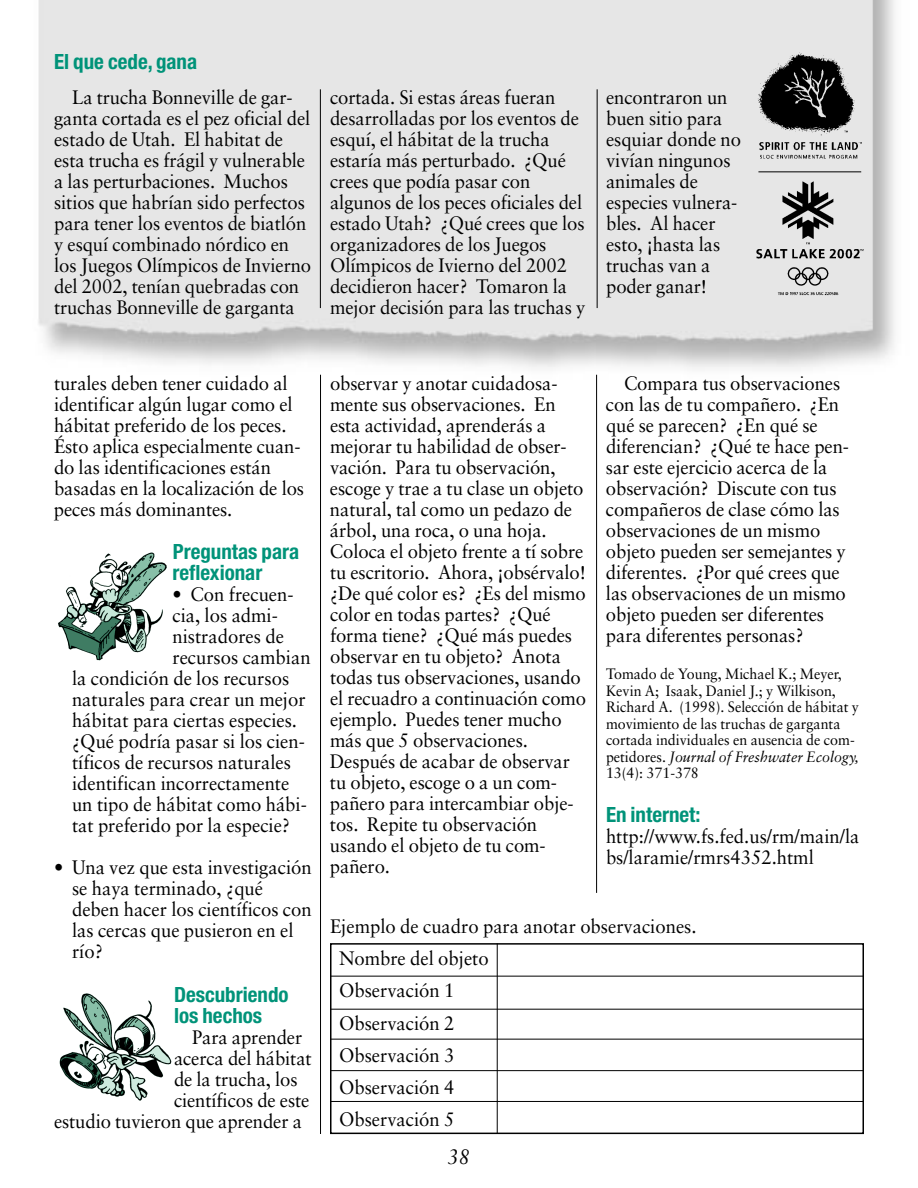
<style>
.page{position:relative;width:918px;height:1188px;background:#fff}
.page>*{position:absolute;margin:0;border:0;box-sizing:border-box;transform-origin:0 0}
.t1{font:700 condensed 21px/21px "Helvetica Neue";color:#009379}
.t2{font:italic 21px "Sabon";color:#000;scale:.95 1}
.t3{font:19.5px/21px "Sabon";letter-spacing:-.005em;color:#000;scale:.95 1}
.t4{font:15px/16.5px "Sabon";color:#000;scale:.95 1}
.s1{font-style:italic}
</style>
<div class="page">
<img style="left:38px;top:0;width:857px;height:388px">
<div style="left:330px;top:943px;width:534px;height:191px;border:2px solid #000"></div>
<img style="left:59px;top:993px;width:113px;height:108px">
<img style="left:58px;top:552px;width:109px;height:109px">
<hr style="left:597px;top:89px;width:1px;height:219px;background:#000">
<hr style="left:320px;top:89px;width:1px;height:219px;background:#000">
<img style="left:747px;top:178px;width:121px;height:123px">
<img style="left:756px;top:52px;width:106px;height:111px">
<hr style="left:758px;top:171px;width:103px;height:1px;background:#000">
<hr style="left:330px;top:976px;width:534px;height:1px;background:#000">
<hr style="left:330px;top:1009px;width:534px;height:1px;background:#000">
<hr style="left:330px;top:1039px;width:534px;height:1px;background:#000">
<hr style="left:330px;top:1070px;width:534px;height:1px;background:#000">
<hr style="left:330px;top:1101px;width:534px;height:1px;background:#000">
<hr style="left:497px;top:943px;width:1px;height:190px;background:#000">
<hr style="left:320px;top:375px;width:1px;height:759px;background:#000">
<hr style="left:596px;top:375px;width:1px;height:518px;background:#000">
<p class="t1" style="left:54px;top:53px;width:145px">El que cede, gana</p>
<p class="t3" style="left:54px;top:89px;width:272px;text-indent:18px">La trucha Bonneville de gar&shy;ganta cortada es el pez oficial del estado de Utah. El habitat de esta trucha es frágil y vulnerable a las perturbaciones. Muchos sitios que habrían sido perfectos para tener los eventos de biatlón y esquí combinado nórdico en los Juegos Olímpicos de Invierno del 2002, tenían quebradas con truchas Bonneville de garganta</p>
<p class="t3" style="left:330px;top:89px;width:270px">cortada. Si estas áreas fueran desarrolladas por los eventos de esquí, el hábitat de la trucha estaría más perturbado. ¿Qué crees que podía pasar con algunos de los peces oficiales del estado Utah? ¿Qué crees que los organizadores de los Juegos<br>Olímpicos de Ivierno del 2002 decidieron hacer? Tomaron la mejor decisión para las truchas y</p>
<p class="t3" style="left:606px;top:89px;width:143px">encontraron un buen sitio para esquiar donde no vivían ningunos animales de especies vulnera&shy;bles. Al hacer esto, ¡hasta las truchas van a poder ganar!</p>
<p class="t3" style="left:54px;top:374px;width:265px">turales deben tener cuidado al identificar algún lugar como el hábitat preferido de los peces.<br>Ésto aplica especialmente cuan&shy;do las identificaciones están basadas en la localización de los peces más dominantes.</p>
<p class="t1" style="left:172px;top:543px;width:128px">Preguntas para reflexionar</p>
<p class="t3" style="left:172px;top:586px;width:129px">• Con frecuen-</p>
<p class="t3" style="left:172px;top:607px;width:113px">cia, los admi-</p>
<p class="t3" style="left:172px;top:628px;width:119px">nistradores de</p>
<p class="t3" style="left:172px;top:649px;width:147px">recursos cambian</p>
<p class="t3" style="left:72px;top:670px;width:230px">la condición de los recursos</p>
<p class="t3" style="left:72px;top:691px;width:247px">naturales para crear un mejor</p>
<p class="t3" style="left:72px;top:712px;width:238px">hábitat para ciertas especies.</p>
<p class="t3" style="left:72px;top:733px;width:247px">¿Qué podría pasar si los cien-</p>
<p class="t3" style="left:72px;top:754px;width:232px">tíficos de recursos naturales</p>
<p class="t3" style="left:72px;top:775px;width:230px">identifican incorrectamente</p>
<p class="t3" style="left:72px;top:795px;width:249px">un tipo de hábitat como hábi-</p>
<p class="t3" style="left:72px;top:816px;width:231px">tat preferido por la especie?</p>
<p class="t3" style="left:72px;top:858px;width:254px;text-indent:-18px">• Una vez que esta investigación se haya terminado, ¿qué deben hacer los científicos con las cercas que pusieron en el río?</p>
<p class="t1" style="left:174px;top:985px;width:116px">Descubriendo los hechos</p>
<p class="t3" style="left:192px;top:1028px;width:117px">Para aprender</p>
<p class="t3" style="left:174px;top:1049px;width:146px">acerca del hábitat</p>
<p class="t3" style="left:174px;top:1070px;width:132px">de la trucha, los</p>
<p class="t3" style="left:174px;top:1091px;width:144px">científicos de este</p>
<p class="t3" style="left:54px;top:1112px;width:263px">estudio tuvieron que aprender a</p>
<p class="t3" style="left:330px;top:374px;width:271px">observar y anotar cuidadosa&shy;mente sus observaciones. En esta actividad, aprenderás a mejorar tu habilidad de obser&shy;vación. Para tu observación, escoge y trae a tu clase un objeto natural, tal como un pedazo de árbol, una roca, o una hoja.<br>Coloca el objeto frente a tí sobre tu escritorio. Ahora, ¡obsérvalo! ¿De qué color es? ¿Es del mismo color en todas partes? ¿Qué forma tiene? ¿Qué más puedes observar en tu objeto? Anota todas tus observaciones, usando el recuadro a continuación como ejemplo. Puedes tener mucho más que 5 observaciones.<br>Después de acabar de observar tu objeto, escoge o a un com&shy;pañero para intercambiar obje&shy;tos. Repite tu observación usando el objeto de tu com&shy;pañero.</p>
<p class="t3" style="left:606px;top:374px;width:257px;text-indent:18px">Compara tus observaciones con las de tu compañero. ¿En qué se parecen? ¿En qué se diferencian? ¿Qué te hace pen&shy;sar este ejercicio acerca de la observación? Discute con tus compañeros de clase cómo las observaciones de un mismo objeto pueden ser semejantes y diferentes. ¿Por qué crees que las observaciones de un mismo objeto pueden ser diferentes para diferentes personas?</p>
<p class="t4" style="left:606px;top:667px;width:268px">Tomado de Young, Michael K.; Meyer, Kevin A; Isaak, Daniel J.; y Wilkison, Richard A. (1998). Selección de hábitat y movimiento de las truchas de garganta cortada individuales en ausencia de com&shy;petidores. <span class="s1">Journal of Freshwater Ecology, </span>13(4): 371-378</p>
<p class="t1" style="left:606px;top:805px;width:96px">En internet:</p>
<p class="t3" style="left:606px;top:827px;width:268px">http://www.fs.fed.us/rm/main/la bs/laramie/rmrs4352.html</p>
<p class="t3" style="left:330px;top:917px;width:387px">Ejemplo de cuadro para anotar observaciones.</p>
<p class="t3" style="left:339px;top:944px;width:159px;line-height:32.2px">Nombre del objeto<br>Observación 1<br>Observación 2<br>Observación 3<br>Observación 4<br>Observación 5</p>
<p class="t2" style="left:448px;top:1147px;width:25px">38</p>
</div>
